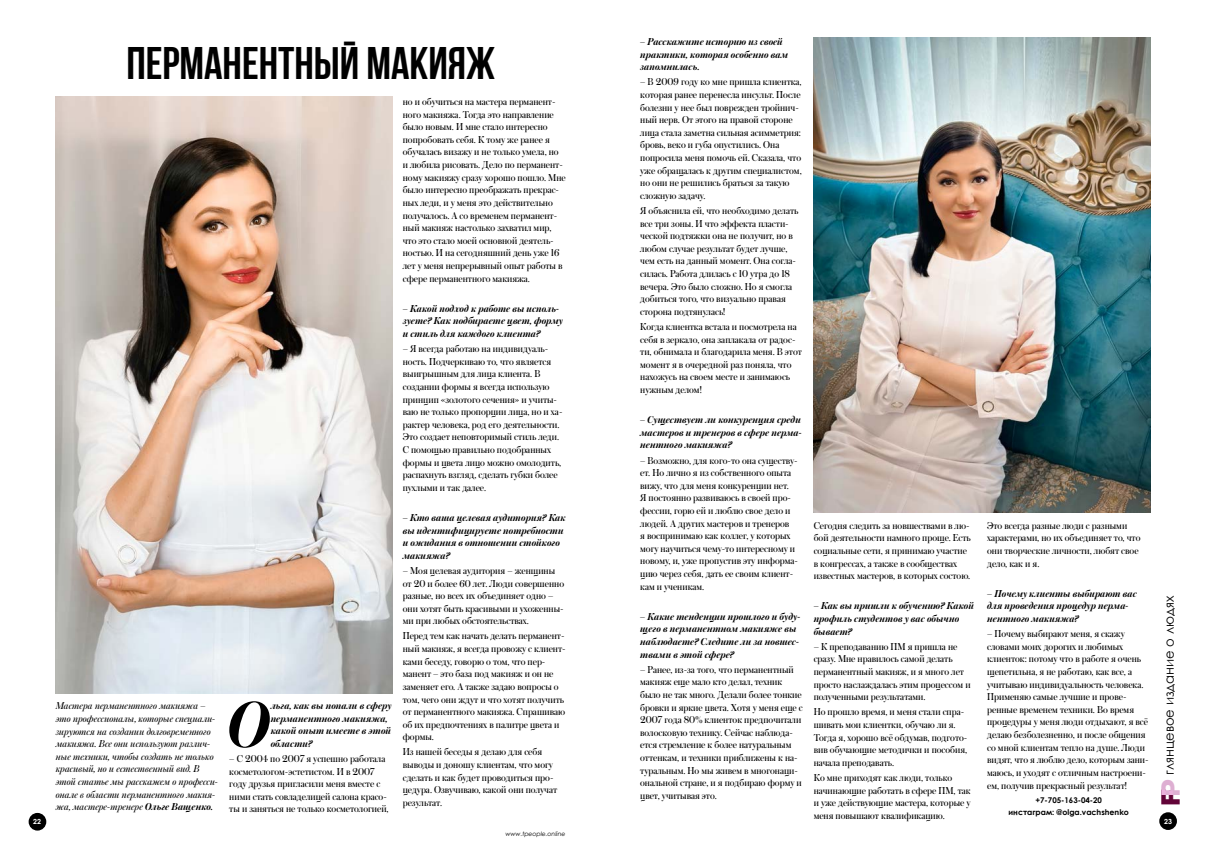
<style>
.page{position:relative;width:1206px;height:859px;background:#fff}
.page>*{position:absolute;margin:0;border:0;box-sizing:border-box;transform-origin:0 0}
.t1{font:italic 600 68.08px "Austin Cyr";color:#000}
.t2{font:45.5px "Bebas Neue Cyrillic";color:#000}
.t3{font:13.12px "Century Gothic";color:#000}
.t4{font:10.5px/12.6px "Austin Cyr";color:#000}
.t5{font:italic 600 10.5px/12.6px "Austin Cyr";color:#000}
.t6{font:italic 10.5px/12.6px "Austin Cyr";color:#000}
.t7{font:700 7.88px/11.9px "Century Gothic";color:#000;text-align:center}
.t8{font:700 7px "Century Gothic";color:#fff}
.t9{font:italic 6.12px "Century Gothic";color:#000}
.s1{font-family:"Gotham Pro";font-weight:900;font-size:26.25px;color:#620438}
.s2{font-family:"Gotham Pro";font-weight:900;font-size:26.25px;color:#deafd2}
.s3{font-weight:600}
</style>
<div class="page">
<div style="left:1159px;top:812px;width:17px;height:17px;background:#000;border-radius:50%"></div>
<div style="left:29px;top:812px;width:17px;height:18px;background:#000;border-radius:50%"></div>
<img style="left:56px;top:97px;width:336px;height:596px">
<img style="left:813px;top:37px;width:337px;height:475px">
<p class="t5" style="left:640px;top:35px;width:149px">– Расскажите историю из своей практики, которая особенно вам запомнилась.</p>
<p class="t4" style="left:640px;top:75px;width:163px">– В 2009 году ко мне пришла клиентка, которая ранее перенесла инсульт. После болезни у нее был поврежден тройнич&shy;ный нерв. От этого на правой стороне лица стала заметна сильная асимметрия: бровь, веко и губа опустились. Она попросила меня помочь ей. Сказала, что уже обращалась к другим специалистом, но они не решились браться за такую сложную задачу.</p>
<p class="t4" style="left:640px;top:204px;width:160px">Я объяснила ей, что необходимо делать все три зоны. И что эффекта пласти&shy;ческой подтяжки она не получит, но в любом случае результат будет лучше, чем есть на данный момент. Она согла&shy;силась. Работа длилась с 10 утра до 18 вечера. Это было сложно. Но я смогла добиться того, что визуально правая сторона подтянулась!</p>
<p class="t4" style="left:640px;top:320px;width:163px">Когда клиентка встала и посмотрела на себя в зеркало, она заплакала от радос&shy;ти, обнимала и благодарила меня. В этот момент я в очередной раз поняла, что нахожусь на своем месте и занимаюсь нужным делом!</p>
<p class="t5" style="left:640px;top:413px;width:163px;text-align:justify">– Существует ли конкуренция среди мастеров и тренеров в сфере перма&shy;нентного макияжа?</p>
<p class="t4" style="left:640px;top:453px;width:159px">– Возможно, для кого-то она существу&shy;ет. Но лично я из собственного опыта вижу, что для меня конкуренции нет.<br>Я постоянно развиваюсь в своей про&shy;фессии, горю ей и люблю свое дело и людей. А других мастеров и тренеров<br>я воспринимаю как коллег, у которых могу научиться чему-то интересному и новому, и, уже пропустив эту информа&shy;цию через себя, дать ее своим клиент&shy;кам и ученикам.</p>
<p class="t5" style="left:640px;top:609px;width:162px">– Какие тенденции прошлого и буду&shy;щего в перманентном макияже вы наблюдаете? Следите ли за новшес&shy;твами в этой сфере?</p>
<p class="t4" style="left:640px;top:662px;width:164px">– Ранее, из-за того, что перманентный макияж еще мало кто делал, техник было не так много. Делали более тонкие бровки и яркие цвета. Хотя у меня еще с 2007 года 80% клиенток предпочитали волосковую технику. Сейчас наблюда&shy;ется стремление к более натуральным оттенкам, и техники приближены к на&shy;туральным. Но мы живем в многонаци&shy;ональной стране, и я подбираю форму и цвет, учитывая это.</p>
<h2 class="t2" style="left:126px;top:38px;width:370px">Перманентный макияж</h2>
<p class="t4" style="left:403px;top:95px;width:164px">но и обучиться на мастера перманент&shy;ного макияжа. Тогда это направление было новым. И мне стало интересно попробовать себя. К тому же ранее я обучалась визажу и не только умела, но и любила рисовать. Дело по перманент&shy;ному макияжу сразу хорошо пошло. Мне было интересно преображать прекрас&shy;ных леди, и у меня это действительно получалось. А со временем перманент&shy;ный макияж настолько захватил мир, что это стало моей основной деятель&shy;ностью. И на сегодняшний день уже 16 лет у меня непрерывный опыт работы в сфере перманентного макияжа.</p>
<p class="t5" style="left:403px;top:301px;width:161px">– Какой подход к работе вы исполь&shy;зуете? Как подбираете цвет, форму и стиль для каждого клиента?</p>
<p class="t4" style="left:403px;top:342px;width:161px">– Я всегда работаю на индивидуаль&shy;ность. Подчеркиваю то, что является выигрышным для лица клиента. В создании формы я всегда использую принцип «золотого сечения» и учиты&shy;ваю не только пропорции лица, но и ха&shy;рактер человека, род его деятельности.<br>Это создает неповторимый стиль леди.<br>С помощью правильно подобранных формы и цвета лицо можно омолодить, распахнуть взгляд, сделать губки более пухлыми и так далее.</p>
<p class="t5" style="left:403px;top:510px;width:164px">– Кто ваша целевая аудитория? Как вы идентифицируете потребности и ожидания в отношении стойкого макияжа?</p>
<p class="t4" style="left:403px;top:563px;width:163px">– Моя целевая аудитория – женщины от 20 и более 60 лет. Люди совершенно разные, но всех их объединяет одно – они хотят быть красивыми и ухоженны&shy;ми при любых обстоятельствах.</p>
<p class="t4" style="left:403px;top:629px;width:164px">Перед тем как начать делать перманент&shy;ный макияж, я всегда провожу с клиент&shy;ками беседу, говорю о том, что пер&shy;манент – это база под макияж и он не заменяет его. А также задаю вопросы о том, чего они ждут и что хотят получить от перманентного макияжа. Спрашиваю об их предпочтениях в палитре цвета и формы.</p>
<p class="t4" style="left:403px;top:745px;width:156px">Из нашей беседы я делаю для себя выводы и доношу клиентам, что могу сделать и как будет проводиться про&shy;цедура. Озвучиваю, какой они получат результат.</p>
<p class="t4" style="left:987px;top:518px;width:155px">Это всегда разные люди с разными характерами, но их объединяет то, что они творческие личности, любят свое дело, как и я.</p>
<p class="t5" style="left:987px;top:586px;width:151px">– Почему клиенты выбирают вас для проведения процедур перма&shy;нентного макияжа?</p>
<p class="t4" style="left:987px;top:627px;width:163px">– Почему выбирают меня, я скажу словами моих дорогих и любимых клиенток: потому что в работе я очень щепетильна, я не работаю, как все, а учитываю индивидуальность человека.<br>Применяю самые лучшие и прове&shy;ренные временем техники. Во время процедуры у меня люди отдыхают, я всё делаю безболезненно, и после общения со мной клиентам тепло на душе. Люди видят, что я люблю дело, которым зани&shy;маюсь, и уходят с отличным настроени&shy;ем, получив прекрасный результат!</p>
<p class="t7" style="left:1008px;top:793px;width:122px">+7-705-163-04-20<br>инстаграм: @olga.vachshenko</p>
<p class="t4" style="left:813px;top:518px;width:159px">Сегодня следить за новшествами в лю&shy;бой деятельности намного проще. Есть социальные сети, я принимаю участие в конгрессах, а также в сообществах известных мастеров, в которых состою.</p>
<p class="t5" style="left:813px;top:599px;width:162px">– Как вы пришли к обучению? Какой профиль студентов у вас обычно бывает?</p>
<p class="t4" style="left:813px;top:639px;width:158px">– К преподаванию ПМ я пришла не сразу. Мне нравилось самой делать перманентный макияж, и я много лет просто наслаждалась этим процессом и полученными результатами.</p>
<p class="t4" style="left:813px;top:705px;width:155px">Но прошло время, и меня стали спра&shy;шивать мои клиентки, обучаю ли я.<br>Тогда я, хорошо всё обдумав, подгото&shy;вив обучающие методички и пособия, начала преподавать.</p>
<p class="t4" style="left:813px;top:770px;width:158px">Ко мне приходят как люди, только начинающие работать в сфере ПМ, так и уже действующие мастера, которые у меня повышают квалификацию.</p>
<p class="t3" style="left:1159px;top:805px;width:212px;rotate:-90deg"><span class="s1">F</span><span class="s2">P</span> глянцевое издание о людях</p>
<p class="t6" style="left:56px;top:699px;width:164px">Мастера перманентного макияжа – это профессионалы, которые специали&shy;зируются на создании долговременного макияжа. Все они используют различ&shy;ные техники, чтобы создать не только красивый, но и естественный вид. В этой статье мы расскажем о професси&shy;онале в области перманентного макия&shy;жа, мастере-тренере <span class="s3">Ольге Ващенко.</span></p>
<h1 class="t1" style="left:228px;top:676px;width:44px">О</h1>
<p class="t5" style="left:271px;top:698px;width:122px">льга, как вы попали в сферу перманентного макияжа, какой опыт имеете в этой области?</p>
<p class="t4" style="left:229px;top:751px;width:161px">– C 2004 по 2007 я успешно работала косметологом-эстетистом. И в 2007 году друзья пригласили меня вместе с ними стать совладелицей салона красо&shy;ты и заняться не только косметологией,</p>
<p class="t8" style="left:33px;top:816px;width:9px">22</p>
<p class="t8" style="left:1164px;top:815px;width:9px">23</p>
<p class="t9" style="left:505px;top:829px;width:62px">www.tpeople.online</p>
</div>
